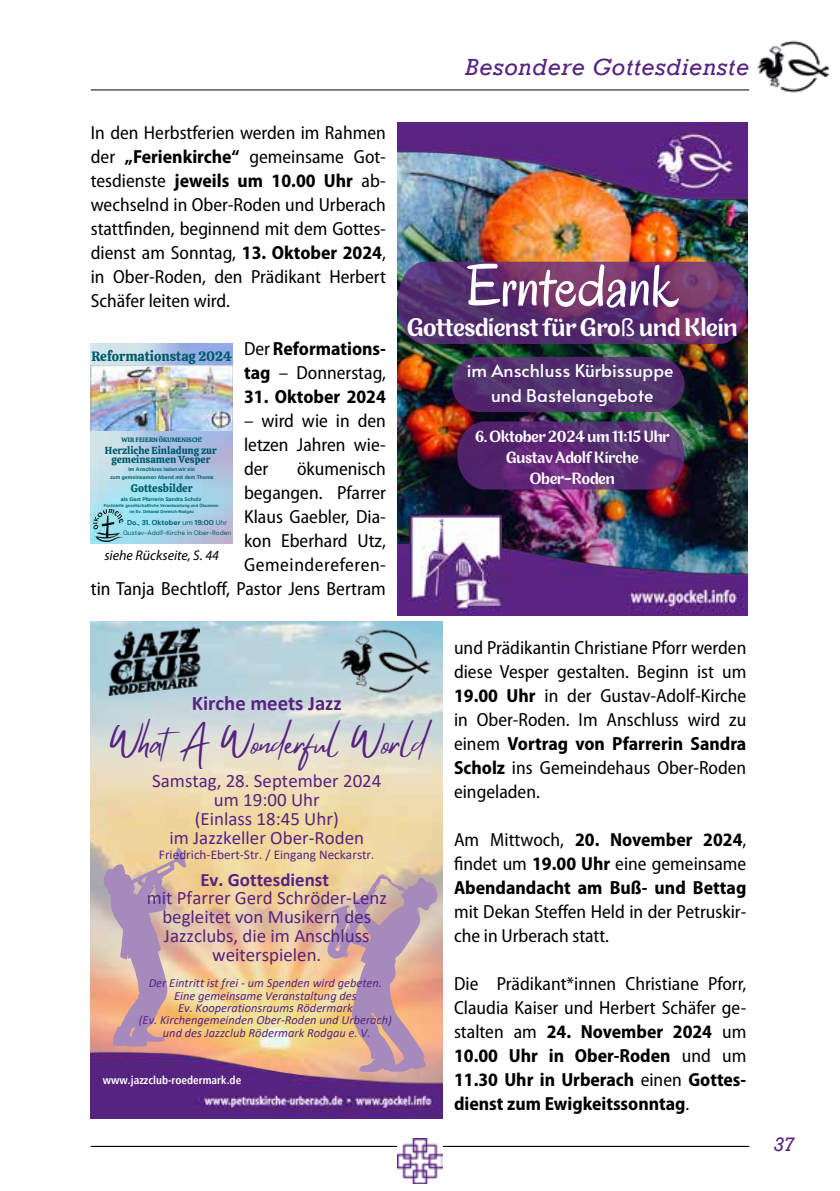
<style>
.page{position:relative;width:840px;height:1191px;background:#fff}
.page>*{position:absolute;margin:0;border:0;box-sizing:border-box;transform-origin:0 0}
.t1{font:59.8px "Oregano";color:#fff}
.t2{font:32.8px "Mistrully";color:#572381}
.t3{font:italic 24px "Rockwell";letter-spacing:.03em;color:#572381}
.t4{font:23.4px "Para";color:#fff}
.t5{font:700 20.6px "Calibri";color:#572381}
.t6{font:italic 20px "Rockwell";color:#572381}
.t7{font:semi-condensed 19px/24px "Myriad Pro";color:#000;text-align:justify}
.t8{font:700 semi-condensed 19px/24px "Myriad Pro";color:#000}
.t9{font:18.8px/18.8px "Calibri";color:#572381;text-align:center}
.t10{font:700 18.8px "Calibri";color:#572381}
.t11{font:17.6px/24.4px "Alata";color:#fff;text-align:center}
.t12{font:15px/21px "Para";color:#fff;text-align:center}
.t13{font:italic 14px "Myriad Pro";color:#000}
.t14{font:13.6px "Calistoga";color:#015b69}
.t15{font:13.2px "Calibri";color:#572381}
.t16{font:italic 12.4px/12.4px "Calibri";color:#572381;text-align:center}
.t17{font:700 condensed 11.2px "Frutiger LT Pro";color:#fff}
.t18{font:10.8px "Calistoga";color:#015b69}
.t19{font:10.2px/9px "Calistoga";color:#015b69;text-align:center}
.t20{font:700 7.2px "DM Sans";color:#015b69}
.t21{font:6.4px "DM Sans";color:#015b69}
.t22{font:6.4px "Calistoga";color:#015b69}
.t23{font:700 5.2px/7.2px "Arimo";color:#015b69;text-align:center}
.t24{font:700 4.2px/5.8px "Arimo";color:#015b69;text-align:center}
.s1{font-weight:700}
.s2{font-weight:400}
.s3{font-family:"Noto Sans"}
</style>
<div class="page">
<hr style="left:91px;top:89px;width:657px;height:1px;background:#000">
<hr style="left:91px;top:1145px;width:657px;height:1px;background:#000">
<img style="left:757px;top:40px;width:71px;height:53px">
<img style="left:397px;top:1138px;width:45px;height:45px">
<img style="left:397px;top:205px;width:349px;height:304px">
<img style="left:397px;top:123px;width:349px;height:82px">
<img style="left:397px;top:509px;width:349px;height:107px">
<svg style="left:451px;top:357px;width:233px;height:55px;background:#51306d"></svg>
<svg style="left:457px;top:421px;width:227px;height:68px;background:#5a296e"></svg>
<svg style="left:397px;top:262px;width:349px;height:82px;background:#60316c"></svg>
<img style="left:91px;top:343px;width:141px;height:200px">
<img style="left:91px;top:365px;width:141px;height:66px">
<img style="left:94px;top:510px;width:29px;height:31px">
<img style="left:91px;top:621px;width:351px;height:429px">
<img style="left:327px;top:621px;width:115px;height:85px">
<img style="left:91px;top:1050px;width:351px;height:68px">
<img style="left:102px;top:624px;width:104px;height:72px">
<svg style="left:327px;top:873px;width:112px;height:199px;background:#cea7a3"></svg>
<svg style="left:104px;top:847px;width:82px;height:199px;background:#cdaaa8"></svg>
<p class="t7" style="left:91px;top:120px;width:296px">In den Herbstferien werden im Rahmen der <span class="s1">„Ferienkirche“</span> gemeinsame Got&shy;tesdienste <span class="s1">jeweils um 10.00 Uhr</span> ab&shy;wechselnd in Ober-Roden und Urberach stattfinden, beginnend mit dem Gottes&shy;dienst am Sonntag, <span class="s1">13. Oktober 2024</span>, in Ober-Roden, den Prädikant Herbert Schäfer leiten wird.</p>
<p class="t8" style="left:244px;top:336px;width:143px"><span class="s2">Der</span> Reformations&shy;tag <span class="s2">– Donnerstag,</span></p>
<p class="t8" style="left:244px;top:384px;width:143px">31. Oktober 2024</p>
<p class="t7" style="left:244px;top:408px;width:143px">– wird wie in den letzen Jahren wie&shy;der</p>
<p class="t14" style="left:91px;top:345px;width:142px">Reformationstag 2024</p>
<p class="t22" style="left:121px;top:434px;width:82px">WIR FEIERN ÖKUMENISCH!</p>
<p class="t19" style="left:105px;top:445px;width:113px">Herzliche Einladung zur gemeinsamen Vesper</p>
<p class="t7" style="left:91px;top:456px;width:296px;text-align:right">ökumenisch<br>begangen. Pfarrer<br>Klaus Gaebler, Dia-<br>kon Eberhard Utz,<br>Gemeindereferen-<br>tin Tanja Bechtloff, Pastor Jens Bertram</p>
<p class="t23" style="left:110px;top:466px;width:105px">Im Anschluss laden wir ein<br>zum gemeinsamen Abend mit dem Thema</p>
<p class="t18" style="left:131px;top:479px;width:63px">Gottesbilder</p>
<p class="t23" style="left:121px;top:496px;width:82px">als Gast Pfarrerin Sandra Scholz</p>
<p class="t24" style="left:104px;top:503px;width:116px">Fachstelle gesellschaftliche Verantwortung und Ökumene im Ev. Dekanat Dreieich-Rodgau</p>
<p class="t20" style="left:127px;top:518px;width:101px">Do., 31. Oktober <span class="s2">um</span> 19:00 <span class="s2">Uhr</span></p>
<p class="t21" style="left:123px;top:528px;width:109px">Gustav-Adolf-Kirche in Ober-Roden</p>
<p class="t13" style="left:104px;top:547px;width:116px">siehe Rückseite, S. 44</p>
<p class="t3" style="left:465px;top:53px;width:285px">Besondere Gottesdienste</p>
<h1 class="t1" style="left:466px;top:248px;width:213px">Erntedank</h1>
<p class="t4" style="left:407px;top:312px;width:332px">Gottesdienst für Gro<span class="s3">ß</span> und Klein</p>
<p class="t11" style="left:466px;top:356px;width:208px">im Anschluss Kürbissuppe und Bastelangebote</p>
<p class="t12" style="left:474px;top:426px;width:196px">6. Oktober 2024 um 11:15 Uhr<br>Gustav Adolf Kirche<br>Ober-Roden</p>
<p class="t5" style="left:192px;top:689px;width:151px">Kirche meets Jazz</p>
<h2 class="t2" style="left:108px;top:723px;width:318px">WhatA Wonderful World</h2>
<p class="t9" style="left:152px;top:771px;width:231px">Samstag, 28. September 2024 um 19:00 Uhr<br>(Einlass 18:45 Uhr)<br>im Jazzkeller Ober-Roden</p>
<p class="t15" style="left:159px;top:845px;width:217px">Friedrich-Ebert-Str. / Eingang Neckarstr.</p>
<p class="t10" style="left:200px;top:866px;width:130px">Ev. Gottesdienst</p>
<p class="t9" style="left:147px;top:888px;width:241px">mit Pfarrer Gerd Schröder-Lenz begleitet von Musikern des<br>Jazzclubs, die im Anschluss weiterspielen.</p>
<p class="t16" style="left:139px;top:976px;width:254px">Der Eintritt ist frei - um Spenden wird gebeten.<br>Eine gemeinsame Veranstaltung des<br>Ev. Kooperationsraums Rödermark<br>(Ev. Kirchengemeinden Ober-Roden und Urberach) und des Jazzclub Rödermark Rodgau e. V.</p>
<p class="t17" style="left:103px;top:1073px;width:140px">www.jazzclub-roedermark.de</p>
<p class="t7" style="left:454px;top:635px;width:293px">und Prädikantin Christiane Pforr werden diese Vesper gestalten. Beginn ist um <span class="s1">19.00 Uhr</span> in der Gustav-Adolf-Kirche in Ober-Roden. Im Anschluss wird zu einem <span class="s1">Vortrag von Pfarrerin Sandra Scholz</span> ins Gemeindehaus Ober-Roden eingeladen.</p>
<p class="t8" style="left:454px;top:827px;width:293px;text-align:justify"><span class="s2">Am Mittwoch,</span> 20. November 2024<span class="s2">, findet um</span> 19.00 Uhr <span class="s2">eine gemeinsame </span>Abendandacht am Buß- und Bettag</p>
<p class="t7" style="left:454px;top:899px;width:293px">mit Dekan Steffen Held in der Petruskir&shy;che in Urberach statt.</p>
<p class="t7" style="left:454px;top:971px;width:293px">Die Prädikant*innen Christiane Pforr, Claudia Kaiser und Herbert Schäfer ge&shy;stalten am <span class="s1">24. November 2024</span> um <span class="s1">10.00 Uhr in Ober-Roden</span> und um <span class="s1">11.30 Uhr in Urberach</span> einen <span class="s1">Gottes&shy;dienst zum Ewigkeitssonntag</span>.</p>
<p class="t6" style="left:772px;top:1132px;width:23px">37</p>
</div>
